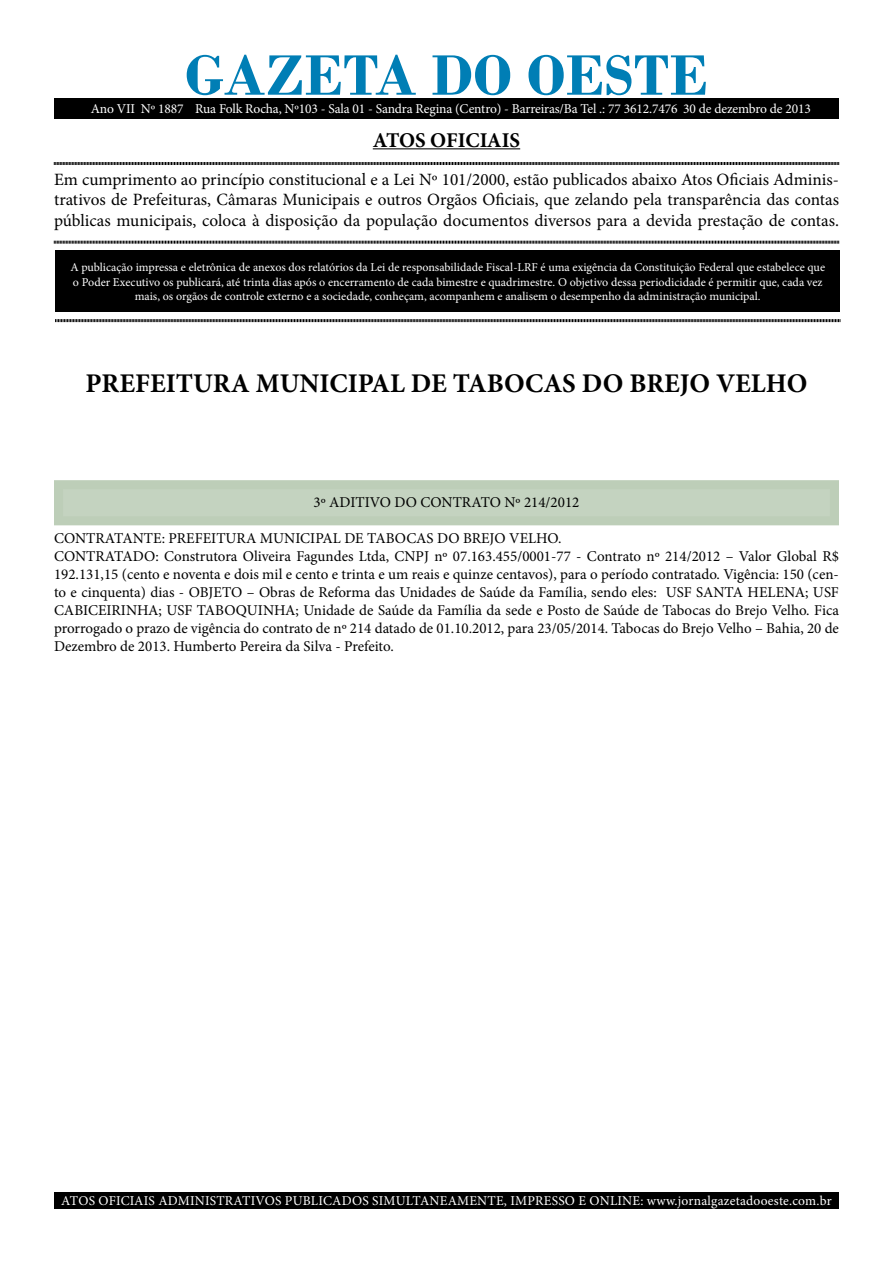
<style>
.page{position:relative;width:893px;height:1263px;background:#fff}
.page>*{position:absolute;margin:0;border:0;box-sizing:border-box;transform-origin:0 0}
.t1{font:700 60px "Bodoni";color:#007eb5}
.t2{font:700 27px "Minion Pro";color:#000}
.t3{font:700 21px "Minion Pro";letter-spacing:-.005em;color:#000}
.t4{font:17.25px/20.7px "Minion Pro";color:#000;text-align:justify}
.t5{font:15px/18px "Minion Pro";color:#000}
.t6{font:13.5px "Minion Pro";color:#fff}
.t7{font:12px/14.4px "Minion Pro";color:#fff;text-align:center}
</style>
<div class="page">
<div style="left:55px;top:250px;width:785px;height:62px;background:#000"></div>
<hr style="left:373px;top:148px;width:147px;height:1px;background:#000">
<svg style="left:54px;top:162px;width:785px;height:3px;background:#555"></svg>
<svg style="left:54px;top:240px;width:785px;height:4px;background:#7f7f7f"></svg>
<svg style="left:55px;top:319px;width:785px;height:4px;background:#7f7f7f"></svg>
<div style="left:54px;top:1192px;width:785px;height:17px;background:#000"></div>
<div style="left:54px;top:99px;width:785px;height:20px;background:#000"></div>
<div style="left:54px;top:480px;width:785px;height:45px;background:#c4d3c0"></div>
<h1 class="t1" style="left:185px;top:40px;width:525px">GAZETA DO OESTE</h1>
<h3 class="t3" style="left:373px;top:125px;width:149px">ATOS OFICIAIS</h3>
<p class="t4" style="left:54px;top:169px;width:786px">Em cumprimento ao princípio constitucional e a Lei Nº 101/2000, estão publicados abaixo Atos Oficiais Adminis&shy;trativos de Prefeituras, Câmaras Municipais e outros Orgãos Oficiais, que zelando pela transparência das contas públicas municipais, coloca à disposição da população documentos diversos para a devida prestação de contas.</p>
<p class="t7" style="left:70px;top:260px;width:756px">A publicação impressa e eletrônica de anexos dos relatórios da Lei de responsabilidade Fiscal-LRF é uma exigência da Constituição Federal que estabelece que o Poder Executivo os publicará, até trinta dias após o encerramento de cada bimestre e quadrimestre. O objetivo dessa periodicidade é permitir que, cada vez mais, os orgãos de controle externo e a sociedade, conheçam, acompanhem e analisem o desempenho da administração municipal.</p>
<p class="t6" style="left:91px;top:100px;width:722px">Ano VII Nº 1887 Rua Folk Rocha, Nº103 - Sala 01 - Sandra Regina (Centro) - Barreiras/Ba Tel .: 77 3612.7476 30 de dezembro de 2013</p>
<h2 class="t2" style="left:86px;top:365px;width:723px">PREFEITURA MUNICIPAL DE TABOCAS DO BREJO VELHO</h2>
<p class="t5" style="left:314px;top:493px;width:267px">3º ADITIVO DO CONTRATO Nº 214/2012</p>
<p class="t5" style="left:54px;top:529px;width:786px">CONTRATANTE: PREFEITURA MUNICIPAL DE TABOCAS DO BREJO VELHO.<br>CONTRATADO: Construtora Oliveira Fagundes Ltda, CNPJ nº 07.163.455/0001-77 - Contrato nº 214/2012 – Valor Global R$ 192.131,15 (cento e noventa e dois mil e cento e trinta e um reais e quinze centavos), para o período contratado. Vigência: 150 (cen&shy;to e cinquenta) dias - OBJETO – Obras de Reforma das Unidades de Saúde da Família, sendo eles: USF SANTA HELENA; USF CABICEIRINHA; USF TABOQUINHA; Unidade de Saúde da Família da sede e Posto de Saúde de Tabocas do Brejo Velho. Fica prorrogado o prazo de vigência do contrato de nº 214 datado de 01.10.2012, para 23/05/2014. Tabocas do Brejo Velho – Bahia, 20 de Dezembro de 2013. Humberto Pereira da Silva - Prefeito.</p>
<p class="t6" style="left:61px;top:1191px;width:772px">ATOS OFICIAIS ADMINISTRATIVOS PUBLICADOS SIMULTANEAMENTE, IMPRESSO E ONLINE: www.jornalgazetadooeste.com.br</p>
</div>
